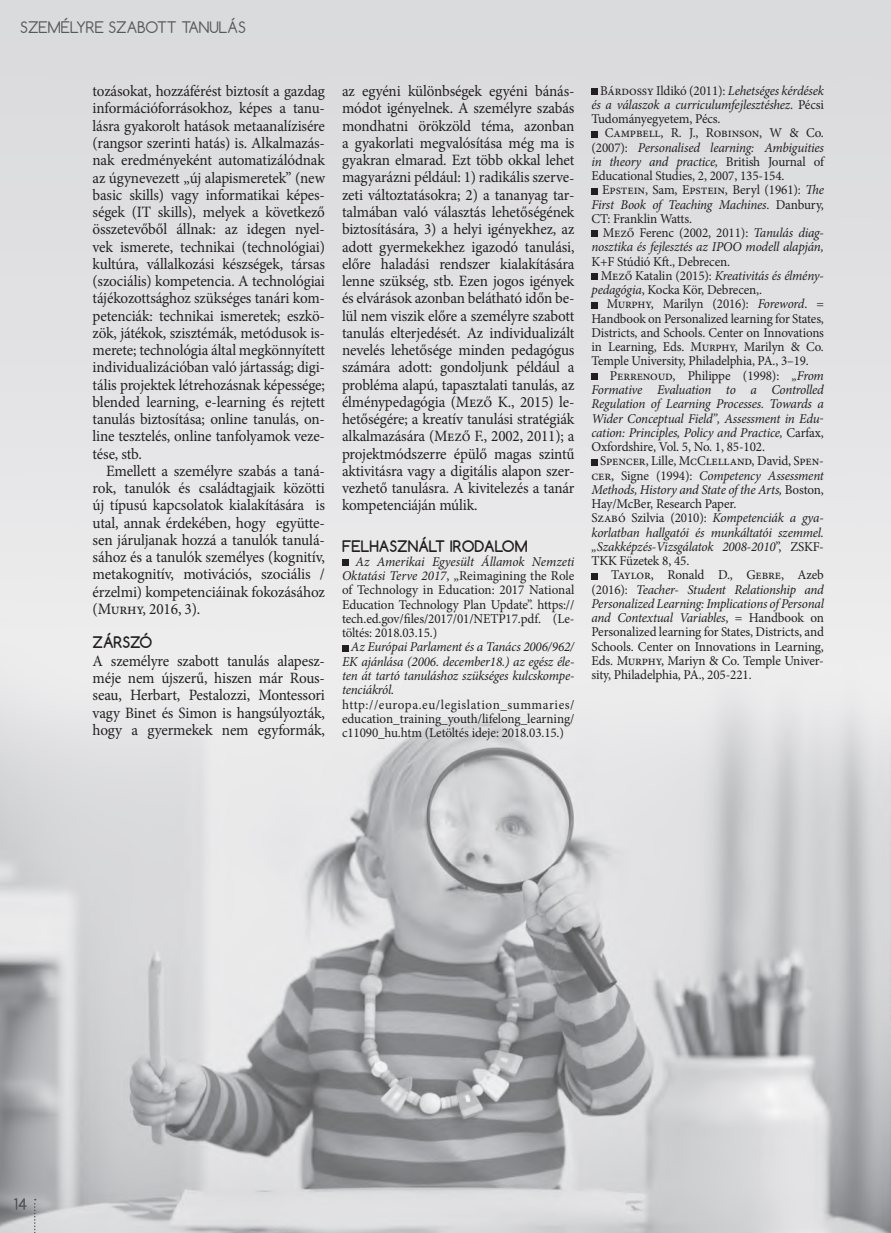
<style>
.page{position:relative;width:891px;height:1233px;background:#fff}
.page>*{position:absolute;margin:0;border:0;box-sizing:border-box;transform-origin:0 0}
.t1{font:15.75px/17.2px "Minion Pro";letter-spacing:-.01em;color:#231f20;text-align:justify;scale:.96 1}
.t2{font:15.75px/17.2px "Minion Pro";letter-spacing:-.01em;color:#231f20;text-align:justify}
.t3{font:700 15px "Comfortaa";color:#231f20}
.t4{font:15px "Comfortaa";color:#57585a}
.t5{font:13.5px/14.2px "Minion Pro";letter-spacing:-.01em;color:#231f20;text-align:justify}
.t6{font:italic 13.5px/14.2px "Minion Pro";letter-spacing:-.02em;color:#231f20;text-align:justify}
.t7{font:13.5px "Minion Pro";letter-spacing:-.01em;color:#231f20;scale:.96 1}
.s1{font-style:italic}
.s2{font-style:normal}
</style>
<div class="page">
<img style="left:0;top:0;width:891px;height:1232px">
<svg style="left:14px;top:1198px;width:13px;height:11px"></svg>
<svg style="left:34px;top:1198px;width:2px;height:35px"></svg>
<div style="left:342px;top:559px;width:6px;height:7px;background:#231f20"></div>
<svg style="left:342px;top:645px;width:6px;height:6px"></svg>
<div style="left:591px;top:88px;width:7px;height:7px;background:#231f20"></div>
<div style="left:591px;top:131px;width:7px;height:6px;background:#231f20"></div>
<div style="left:591px;top:188px;width:7px;height:6px;background:#231f20"></div>
<div style="left:591px;top:231px;width:7px;height:6px;background:#231f20"></div>
<div style="left:591px;top:273px;width:7px;height:7px;background:#231f20"></div>
<div style="left:591px;top:302px;width:7px;height:6px;background:#231f20"></div>
<div style="left:591px;top:373px;width:7px;height:7px;background:#231f20"></div>
<div style="left:591px;top:459px;width:7px;height:6px;background:#231f20"></div>
<div style="left:591px;top:573px;width:7px;height:6px;background:#231f20"></div>
<p class="t4" style="left:20px;top:17px;width:227px">SZEMÉLYRE SZABOTT TANULÁS</p>
<p class="t1" style="left:93px;top:83px;width:244px">tozásokat, hozzáférést biztosít a gazdag információforrásokhoz, képes a tanu&shy;lásra gyakorolt hatások metaanalízisére (rangsor szerinti hatás) is. Alkalmazás&shy;nak eredményeként automatizálódnak az úgynevezett „új alapismeretek” (new basic skills) vagy informatikai képes&shy;ségek (IT skills), melyek a következő összetevőből állnak: az idegen nyel&shy;vek ismerete, technikai (technológiai) kultúra, vállalkozási készségek, társas (szociális) kompetencia. A technológiai tájékozottsághoz szükséges tanári kom&shy;petenciák: technikai ismeretek; eszkö&shy;zök, játékok, szisztémák, metódusok is&shy;merete; technológia által megkönnyített individualizációban való jártasság; digi&shy;tális projektek létrehozásnak képessége; blended learning, e-learning és rejtett tanulás biztosítása; online tanulás, on&shy;line tesztelés, online tanfolyamok veze&shy;tése, stb.</p>
<p class="t2" style="left:93px;top:462px;width:234px;text-indent:14px">Emellett a személyre szabás a taná&shy;rok, tanulók és családtagjaik közötti új típusú kapcsolatok kialakítására is utal, annak érdekében, hogy együtte&shy;sen járuljanak hozzá a tanulók tanulá&shy;sához és a tanulók személyes (kognitív, metakognitív, motivációs, szociális / érzelmi) kompetenciáinak fokozásához (Murhy, 2016, 3).</p>
<p class="t3" style="left:93px;top:633px;width:61px">ZÁRSZÓ</p>
<p class="t1" style="left:93px;top:652px;width:244px">A személyre szabott tanulás alapesz&shy;méje nem újszerű, hiszen már Rous&shy;seau, Herbart, Pestalozzi, Montessori vagy Binet és Simon is hangsúlyozták, hogy a gyermekek nem egyformák,</p>
<p class="t1" style="left:342px;top:83px;width:244px">az egyéni különbségek egyéni bánás&shy;módot igényelnek. A személyre szabás mondhatni örökzöld téma, azonban a gyakorlati megvalósítása még ma is gyakran elmarad. Ezt több okkal lehet magyarázni például: 1) radikális szerve&shy;zeti változtatásokra; 2) a tananyag tar&shy;talmában való választás lehetőségének biztosítására, 3) a helyi igényekhez, az adott gyermekekhez igazodó tanulási, előre haladási rendszer kialakítására lenne szükség, stb. Ezen jogos igények és elvárások azonban belátható időn be&shy;lül nem viszik előre a személyre szabott tanulás elterjedését. Az individualizált nevelés lehetősége minden pedagógus számára adott: gondoljunk például a probléma alapú, tapasztalati tanulás, az élménypedagógia (Mező K., 2015) le&shy;hetőségére; a kreatív tanulási stratégiák alkalmazására (Mező F., 2002, 2011); a projektmódszerre épülő magas szintű aktivitásra vagy a digitális alapon szer&shy;vezhető tanulásra. A kivitelezés a tanár kompetenciáján múlik.</p>
<p class="t3" style="left:342px;top:536px;width:187px">FELHASZNÁLT IRODALOM</p>
<p class="t5" style="left:342px;top:554px;width:234px;text-indent:13px"><span class="s1">Az Amerikai Egyesült Államok Nemzeti Oktatási Terve 2017</span>, „Reimagining the Role of Technology in Education: 2017 National Education Technology Plan Update”. https:// tech.ed.gov/files/2017/01/NETP17.pdf. (Le&shy;töltés: 2018.03.15.)</p>
<p class="t6" style="left:342px;top:640px;width:234px;text-indent:9px">Az Európai Parlament és a Tanács 2006/962/ EK ajánlása (2006. december18.) az egész éle&shy;ten át tartó tanuláshoz szükséges kulcskompe&shy;tenciákról.</p>
<p class="t5" style="left:342px;top:697px;width:234px">http://europa.eu/legislation_summaries/ education_training_youth/lifelong_learning/ c11090_hu.htm (Letöltés ideje: 2018.03.15.)</p>
<p class="t6" style="left:591px;top:83px;width:234px;text-indent:9px"><span class="s2">Bárdossy Ildikó (2011):</span> Lehetséges kérdések és a válaszok a curriculumfejlesztéshez<span class="s2">. Pécsi Tudományegyetem, Pécs.</span></p>
<p class="t5" style="left:591px;top:126px;width:234px;text-indent:13px">Campbell, R. J., Robinson, W &amp; Co. (2007): <span class="s1">Personalised learning: Ambiguities in theory and practice,</span> British Journal of Educational Studies, 2, 2007, 135-154.</p>
<p class="t5" style="left:591px;top:183px;width:234px;text-indent:11px">Epstein, Sam, Epstein, Beryl (1961): <span class="s1">The First Book of Teaching Machines</span>. Danbury, CT: Franklin Watts.</p>
<p class="t6" style="left:591px;top:226px;width:234px;text-align:right"><span class="s2">Mező Ferenc (2002, 2011):</span> Tanulás diag&shy;nosztika és fejlesztés az IPOO modell alapján,</p>
<p class="t5" style="left:591px;top:254px;width:140px">K+F Stúdió Kft., Debrecen.</p>
<p class="t6" style="left:601px;top:268px;width:225px"><span class="s2">Mező Katalin (2015):</span> Kreativitás és élmény-</p>
<p class="t5" style="left:591px;top:283px;width:172px"><span class="s1">pedagógia</span>, Kocka Kör, Debrecen,.</p>
<p class="t7" style="left:607px;top:295px;width:228px">Murphy, Marilyn (2016): <span class="s1">Foreword</span>. =</p>
<p class="t7" style="left:591px;top:309px;width:244px">Handbook on Personalized learning for States,</p>
<p class="t7" style="left:591px;top:323px;width:244px">Districts, and Schools. Center on Innovations</p>
<p class="t7" style="left:591px;top:338px;width:244px">in Learning, Eds. Murphy, Marilyn &amp; Co.</p>
<p class="t7" style="left:591px;top:352px;width:228px">Temple University, Philadelphia, PA., 3–19.</p>
<p class="t5" style="left:610px;top:368px;width:216px">Perrenoud, Philippe (1998): <span class="s1">„From</span></p>
<p class="t6" style="left:591px;top:382px;width:234px">Formative Evaluation to a Controlled</p>
<p class="t6" style="left:591px;top:397px;width:234px">Regulation of Learning Processes. Towards a</p>
<p class="t6" style="left:591px;top:411px;width:234px">Wider Conceptual Field”, Assessment in Edu-</p>
<p class="t6" style="left:591px;top:425px;width:234px">cation: Principles, Policy and Practice, <span class="s2">Carfax,</span></p>
<p class="t5" style="left:591px;top:439px;width:175px">Oxfordshire, Vol. 5, No. 1, 85-102.</p>
<p class="t5" style="left:600px;top:454px;width:225px">Spencer, Lille, McClelland, David, Spen-</p>
<p class="t6" style="left:591px;top:468px;width:234px"><span class="s2">cer, Signe (1994):</span> Competency Assessment</p>
<p class="t6" style="left:591px;top:482px;width:234px">Methods, History and State of the Arts, <span class="s2">Boston,</span></p>
<p class="t5" style="left:591px;top:496px;width:146px">Hay/McBer, Research Paper.</p>
<p class="t5" style="left:591px;top:511px;width:234px">Szabó Szilvia (2010): <span class="s1">Kompetenciák a gya-</span></p>
<p class="t6" style="left:591px;top:525px;width:234px">korlatban hallgatói és munkáltatói szemmel.</p>
<p class="t6" style="left:591px;top:539px;width:234px">„Szakképzés-Vizsgálatok 2008-2010<span class="s2">”, ZSKF-</span></p>
<p class="t5" style="left:591px;top:553px;width:99px">TKK Füzetek 8, 45.</p>
<p class="t5" style="left:611px;top:568px;width:214px">Taylor, Ronald D., Gebre, Azeb</p>
<p class="t6" style="left:591px;top:582px;width:234px"><span class="s2">(2016):</span> Teacher- Student Relationship and</p>
<p class="t6" style="left:591px;top:596px;width:234px">Personalized Learning: Implications of Personal</p>
<p class="t6" style="left:591px;top:610px;width:234px">and Contextual Variables<span class="s2">, = Handbook on</span></p>
<p class="t5" style="left:591px;top:625px;width:234px">Personalized learning for States, Districts, and</p>
<p class="t5" style="left:591px;top:639px;width:234px">Schools. Center on Innovations in Learning,</p>
<p class="t5" style="left:591px;top:653px;width:234px">Eds. Murphy, Mariyn &amp; Co. Temple Univer-</p>
<p class="t5" style="left:591px;top:667px;width:162px">sity, Philadelphia, PA., 205-221.</p>
</div>
